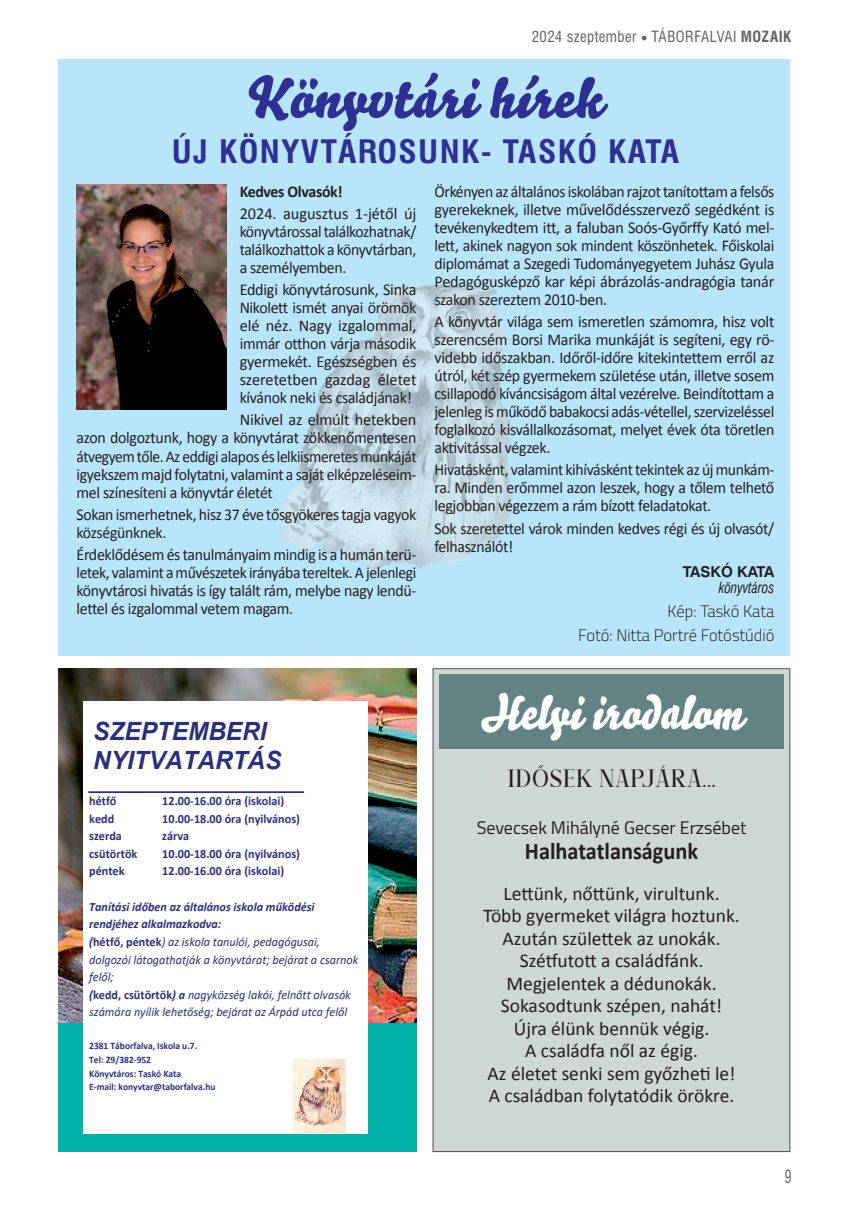
<style>
.page{position:relative;width:851px;height:1212px;background:#fff}
.page>*{position:absolute;margin:0;border:0;box-sizing:border-box;transform-origin:0 0}
.t1{font:55.5px "Bello Script";color:#2e3092;scale:1.07 1}
.t2{font:46.5px "Bello Script";color:#fff}
.t3{font:700 31.5px "Swiss 721 Cn PFL";letter-spacing:.04em;color:#2e3092;scale:1.07 1}
.t4{font:25.5px "Angler";letter-spacing:.03em;color:#231f20}
.t5{font:italic 700 25.05px/29px "Arial";color:#2a3078}
.t6{font:700 24px "Calibri";color:#231f20;scale:.93 1}
.t7{font:19.5px/22.5px "Calibri";color:#231f20;text-align:center}
.t8{font:18px "Cairo";color:#231f20}
.t9{font:18px "Swiss 721 Cn PFL";color:#636366;scale:.75 1}
.t10{font:16.5px/18px "Calibri";letter-spacing:-.02em;color:#231f20;text-align:justify}
.t11{font:16.5px/18px "Calibri";letter-spacing:-.02em;color:#231f20;text-align:justify;scale:.95 1}
.t12{font:16.5px/18px "Calibri";letter-spacing:-.02em;color:#231f20;scale:.96 1}
.t13{font:300 16.5px/23.7px "Cairo";color:#231f20;text-align:right}
.t14{font:700 16.5px "Calibri";letter-spacing:-.02em;color:#231f20;scale:.96 1}
.t15{font:15px "Swiss 721 Cn PFL";letter-spacing:.03em;color:#636366}
.t16{font:italic 15px "Swiss 721 Cn PFL";color:#231f20;scale:.9 1}
.t17{font:700 15px "Swiss 721 PFL";color:#231f20}
.t18{font:italic 12.6px/17.7px "Calibri";color:#2a3078}
.t19{font:700 12.6px "Calibri";color:#2a3078}
.t20{font:700 9.75px/13.6px "Calibri";color:#2a3078}
.s1{font-family:"Times New Roman";font-size:10.5px}
.s2{font-weight:700}
.s3{font-weight:700;font-style:normal}
.s4{font-size:22.5px}
</style>
<div class="page">
<img style="left:58px;top:668px;width:358px;height:355px">
<div style="left:58px;top:1023px;width:358px;height:129px;background:#00b0a7"></div>
<div style="left:84px;top:701px;width:284px;height:432px;background:#fff"></div>
<img style="left:293px;top:1060px;width:52px;height:73px">
<hr style="left:88px;top:791px;width:216px;height:1px;background:#2a3078">
<div style="left:58px;top:59px;width:731px;height:596px;background:#b9e5fa"></div>
<img style="left:279px;top:284px;width:234px;height:285px">
<div style="left:432px;top:668px;width:358px;height:484px;background:#cfd6d6"></div>
<div style="left:439px;top:674px;width:344px;height:75px;background:#638284"></div>
<img style="left:77px;top:184px;width:150px;height:225px">
<p class="t15" style="left:531px;top:28px;width:261px">2024 szeptember <span class="s1">●</span> TÁBORFALVAI <span class="s2">MOZAIK</span></p>
<h1 class="t1" style="left:248px;top:58px;width:332px">Könyvtári hírek</h1>
<h3 class="t3" style="left:172px;top:133px;width:476px">ÚJ KÖNYVTÁROSUNK- TASKÓ KATA</h3>
<p class="t14" style="left:240px;top:180px;width:109px">Kedves Olvasók!</p>
<p class="t10" style="left:240px;top:204px;width:178px">2024. augusztus 1-jétől új könyvtárossal találkozhatnak/ találkozhattok a könyvtárban, a személyemben.</p>
<p class="t10" style="left:240px;top:280px;width:178px">Eddigi könyvtárosunk, Sinka Nikolett ismét anyai örömök elé néz. Nagy izgalommal, immár otthon várja második gyermekét. Egészségben és szeretetben gazdag életet kívánok neki és családjának!</p>
<p class="t10" style="left:77px;top:410px;width:341px;text-indent:163px">Nikivel az elmúlt hetekben azon dolgoztunk, hogy a könyvtárat zökkenőmentesen átvegyem tőle. Az eddigi alapos és lelkiismeretes munkáját igyekszem majd folytatni, valamint a saját elképzeléseim&shy;mel színesíteni a könyvtár életét</p>
<p class="t12" style="left:77px;top:504px;width:355px">Sokan ismerhetnek, hisz 37 éve tősgyökeres tagja vagyok községünknek.</p>
<p class="t12" style="left:77px;top:545px;width:355px;text-align:justify">Érdeklődésem és tanulmányaim mindig is a humán terü&shy;letek, valamint a művészetek irányába tereltek. A jelenlegi könyvtárosi hivatás is így talált rám, melybe nagy lendü&shy;lettel és izgalommal vetem magam.</p>
<p class="t11" style="left:434px;top:181px;width:359px">Örkényen az általános iskolában rajzot tanítottam a felsős gyerekeknek, illetve művelődésszervező segédként is tevékenykedtem itt, a faluban Soós-Győrffy Kató mel&shy;lett, akinek nagyon sok mindent köszönhetek. Főiskolai diplomámat a Szegedi Tudományegyetem Juhász Gyula Pedagógusképző kar képi ábrázolás-andragógia tanár szakon szereztem 2010-ben.</p>
<p class="t10" style="left:434px;top:312px;width:341px">A könyvtár világa sem ismeretlen számomra, hisz volt szerencsém Borsi Marika munkáját is segíteni, egy rö&shy;videbb időszakban. Időről-időre kitekintettem erről az útról, két szép gyermekem születése után, illetve sosem csillapodó kíváncsiságom által vezérelve. Beindítottam a jelenleg is működő babakocsi adás-vétellel, szervizeléssel foglalkozó kisvállalkozásomat, melyet évek óta töretlen aktivitással végzek.</p>
<p class="t11" style="left:434px;top:460px;width:359px">Hivatásként, valamint kihívásként tekintek az új munkám&shy;ra. Minden erőmmel azon leszek, hogy a tőlem telhető legjobban végezzem a rám bízott feladatokat.</p>
<p class="t12" style="left:434px;top:518px;width:355px">Sok szeretettel várok minden kedves régi és új olvasót/ felhasználót!</p>
<p class="t17" style="left:682px;top:562px;width:93px">TASKÓ KATA</p>
<p class="t16" style="left:718px;top:579px;width:63px">könyvtáros</p>
<p class="t13" style="left:578px;top:599px;width:198px">Kép: Taskó Kata<br>Fotó: Nitta Portré Fotóstúdió</p>
<h3 class="t5" style="left:93px;top:718px;width:190px">SZEPTEMBERI<br>NYITVATARTÁS</h3>
<p class="t19" style="left:89px;top:792px;width:29px">hétfő</p>
<p class="t19" style="left:162px;top:792px;width:123px">12.00-16.00 óra (iskolai)</p>
<p class="t19" style="left:89px;top:809px;width:27px">kedd</p>
<p class="t19" style="left:162px;top:809px;width:139px">10.00-18.00 óra (nyilvános)</p>
<p class="t19" style="left:89px;top:827px;width:34px">szerda</p>
<p class="t19" style="left:162px;top:827px;width:28px">zárva</p>
<p class="t19" style="left:89px;top:845px;width:50px">csütörtök</p>
<p class="t19" style="left:162px;top:845px;width:139px">10.00-18.00 óra (nyilvános)</p>
<p class="t19" style="left:89px;top:862px;width:37px">péntek</p>
<p class="t19" style="left:162px;top:862px;width:123px">12.00-16.00 óra (iskolai)</p>
<p class="t18" style="left:89px;top:897px;width:270px"><span class="s2">Tanítási időben az általános iskola működési rendjéhez alkalmazkodva:<br>(</span><span class="s3">hétfő, péntek</span>) az iskola tanulói, pedagógusai, dolgozói látogathatják a könyvtárat; bejárat a csarnok felől;<br><span class="s2">(</span><span class="s3">kedd, csütörtök</span><span class="s2">) a</span> nagyközség lakói, felnőtt olvasók számára nyílik lehetőség; bejárat az Árpád utca felől</p>
<p class="t20" style="left:89px;top:1039px;width:128px">2381 Táborfalva, Iskola u.7.<br>Tel: 29/382-952<br>Könyvtáros: Taskó Kata<br>E-mail: konyvtar@taborfalva.hu</p>
<h2 class="t2" style="left:480px;top:679px;width:264px">Helyi irodalom</h2>
<h3 class="t4" style="left:507px;top:763px;width:209px">IDŐSEK NAPJÁRA<span class="s4">…</span></h3>
<p class="t8" style="left:476px;top:812px;width:271px">Sevecsek Mihályné Gecser Erzsébet</p>
<h3 class="t6" style="left:525px;top:834px;width:188px">Halhatatlanságunk</h3>
<p class="t7" style="left:483px;top:881px;width:258px">Lettünk, nőttünk, virultunk.<br>Több gyermeket világra hoztunk.<br>Azután születtek az unokák.<br>Szétfutott a családfánk.<br>Megjelentek a dédunokák.<br>Sokasodtunk szépen, nahát!<br>Újra élünk bennük végig.<br>A családfa nől az égig.<br>Az életet senki sem győzheti le!<br>A családban folytatódik örökre.</p>
<p class="t9" style="left:784px;top:1165px;width:10px">9</p>
</div>
